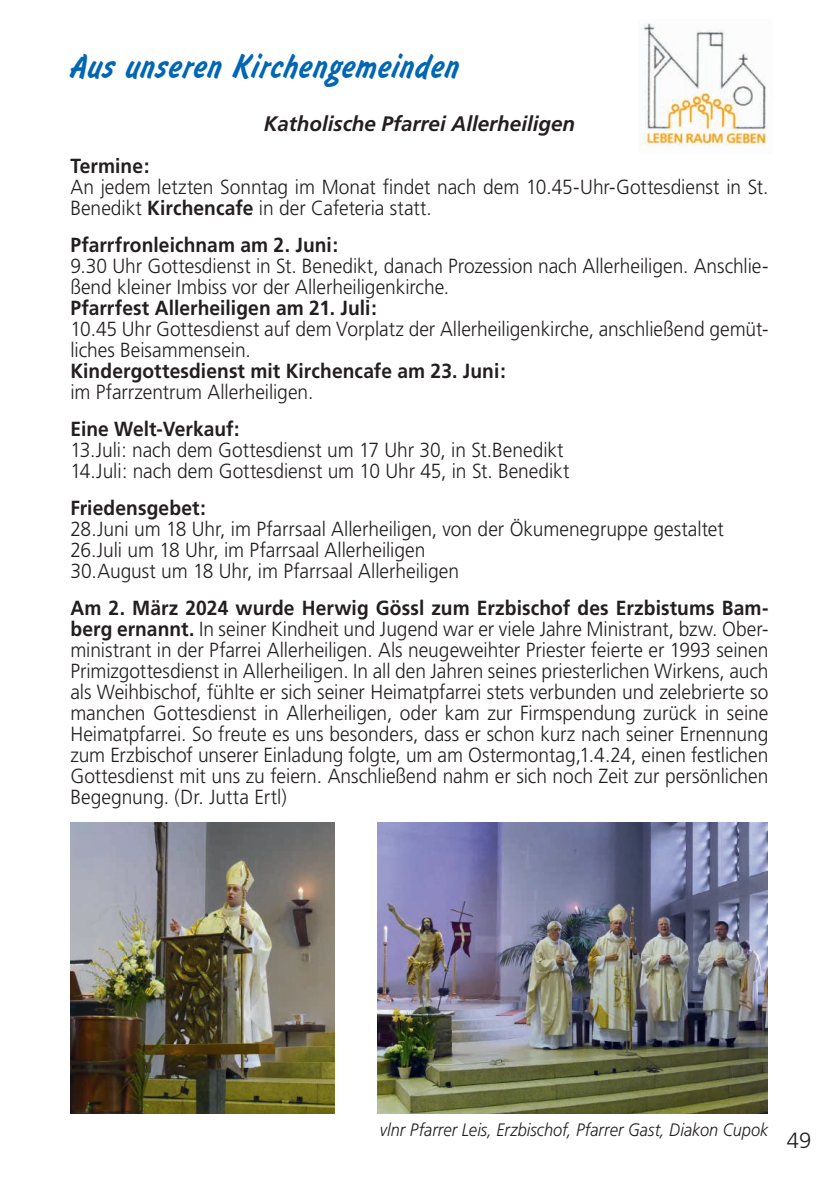
<style>
.page{position:relative;width:840px;height:1191px;background:#fff}
.page>*{position:absolute;margin:0;border:0;box-sizing:border-box;transform-origin:0 0}
.t1{font:36px "Flash D Ligh";letter-spacing:.055em;color:#0166b3}
.t2{font:300 22px "Frutiger";color:#231f20}
.t3{font:italic 700 21px "Frutiger";color:#231f20}
.t4{font:300 20.4px/21px "Frutiger";color:#231f20;scale:.94 1}
.t5{font:700 20.4px "Frutiger";letter-spacing:.005em;color:#231f20;scale:.94 1}
.t6{font:italic 300 18px "Frutiger";color:#231f20;scale:.91 1}
.s1{font-weight:700}
</style>
<div class="page">
<img style="left:638px;top:23px;width:128px;height:123px">
<img style="left:71px;top:822px;width:263px;height:291px">
<img style="left:377px;top:822px;width:390px;height:291px">
<h1 class="t1" style="left:71px;top:47px;width:389px">Aus unseren Kirchengemeinden</h1>
<p class="t3" style="left:263px;top:111px;width:313px">Katholische Pfarrei Allerheiligen</p>
<p class="t5" style="left:70px;top:154px;width:85px">Termine:</p>
<p class="t4" style="left:70px;top:176px;width:743px">An jedem letzten Sonntag im Monat findet nach dem 10.45-Uhr-Gottesdienst in St.<br>Benedikt <span class="s1">Kirchencafe</span> in der Cafeteria statt.</p>
<p class="t5" style="left:70px;top:233px;width:286px">Pfarrfronleichnam am 2. Juni:</p>
<p class="t4" style="left:70px;top:255px;width:743px">9.30 Uhr Gottesdienst in St. Benedikt, danach Prozession nach Allerheiligen. Anschlie&shy;ßend kleiner Imbiss vor der Allerheiligenkirche.</p>
<p class="t5" style="left:70px;top:296px;width:327px">Pfarrfest Allerheiligen am 21. Juli:</p>
<p class="t4" style="left:70px;top:318px;width:743px">10.45 Uhr Gottesdienst auf dem Vorplatz der Allerheiligenkirche, anschließend gemüt&shy;liches Beisammensein.</p>
<p class="t5" style="left:70px;top:359px;width:464px">Kindergottesdienst mit Kirchencafe am 23. Juni:</p>
<p class="t4" style="left:70px;top:381px;width:260px">im Pfarrzentrum Allerheiligen.</p>
<p class="t5" style="left:70px;top:417px;width:181px">Eine Welt-Verkauf:</p>
<p class="t4" style="left:70px;top:439px;width:532px">13.Juli: nach dem Gottesdienst um 17 Uhr 30, in St.Benedikt<br>14.Juli: nach dem Gottesdienst um 10 Uhr 45, in St. Benedikt</p>
<p class="t5" style="left:70px;top:496px;width:146px">Friedensgebet:</p>
<p class="t4" style="left:70px;top:518px;width:696px">28.Juni um 18 Uhr, im Pfarrsaal Allerheiligen, von der Ökumenegruppe gestaltet<br>26.Juli um 18 Uhr, im Pfarrsaal Allerheiligen<br>30.August um 18 Uhr, im Pfarrsaal Allerheiligen</p>
<p class="t4" style="left:70px;top:597px;width:743px;text-align:justify"><span class="s1">Am 2. März 2024 wurde Herwig Gössl zum Erzbischof des Erzbistums Bam&shy;berg ernannt.</span> In seiner Kindheit und Jugend war er viele Jahre Ministrant, bzw. Ober&shy;ministrant in der Pfarrei Allerheiligen. Als neugeweihter Priester feierte er 1993 seinen Primizgottesdienst in Allerheiligen. In all den Jahren seines priesterlichen Wirkens, auch als Weihbischof, fühlte er sich seiner Heimatpfarrei stets verbunden und zelebrierte so manchen Gottesdienst in Allerheiligen, oder kam zur Firmspendung zurück in seine Heimatpfarrei. So freute es uns besonders, dass er schon kurz nach seiner Ernennung zum Erzbischof unserer Einladung folgte, um am Ostermontag,1.4.24, einen festlichen Gottesdienst mit uns zu feiern. Anschließend nahm er sich noch Zeit zur persönlichen Begegnung. (Dr. Jutta Ertl)</p>
<p class="t6" style="left:379px;top:1120px;width:428px">vlnr Pfarrer Leis, Erzbischof, Pfarrer Gast, Diakon Cupok</p>
<p class="t2" style="left:786px;top:1128px;width:26px">49</p>
</div>
